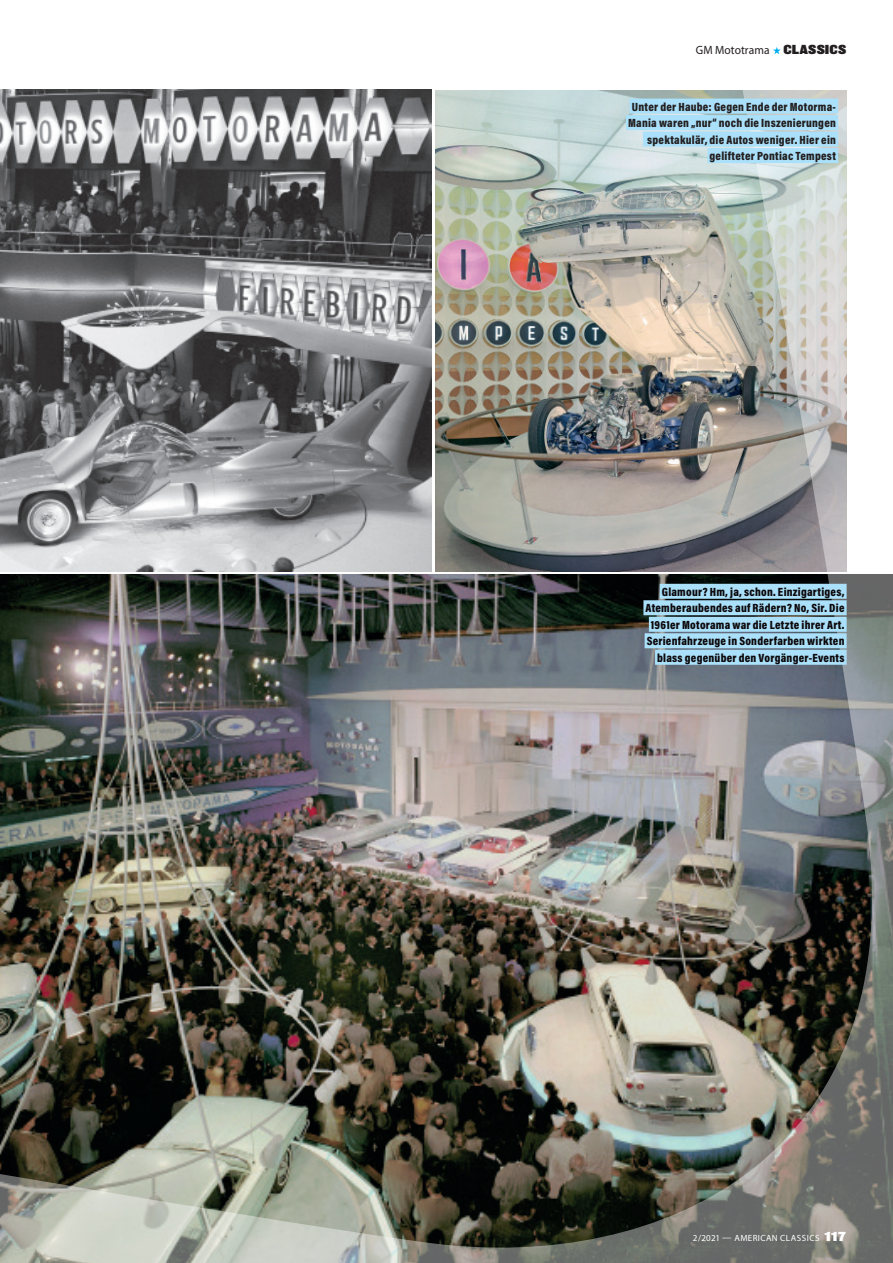
<style>
.page{position:relative;width:893px;height:1263px;background:#fff}
.page>*{position:absolute;margin:0;border:0;box-sizing:border-box;transform-origin:0 0}
.t1{font:900 12px/16.5px "Acumin Pro Cond";letter-spacing:.02em;color:#0d090c;text-align:right}
.t2{font:900 12px/16.5px "Acumin Pro Cond";letter-spacing:.02em;color:#231f20;text-align:right}
.t3{font:12px "Myriad Pro";letter-spacing:.005em;color:#231f20;scale:.96 1}
.t4{font:9px "Myriad Pro";letter-spacing:.04em;color:#fff}
.s1{font-family:"Balboa";font-weight:900}
.s2{font-family:"Balboa";font-weight:900;font-size:12px}
</style>
<div class="page">
<img style="left:0;top:54px;width:893px;height:1209px">
<div style="left:660px;top:584px;width:187px;height:15px;background:#aae0f9"></div>
<div style="left:643px;top:600px;width:204px;height:15px;background:#aae0f9"></div>
<div style="left:649px;top:617px;width:198px;height:15px;background:#aae0f9"></div>
<div style="left:645px;top:633px;width:202px;height:15px;background:#aae0f9"></div>
<div style="left:655px;top:650px;width:192px;height:15px;background:#aae0f9"></div>
<div style="left:630px;top:99px;width:208px;height:15px;background:#aae0f9"></div>
<div style="left:626px;top:115px;width:212px;height:15px;background:#aae0f9"></div>
<div style="left:643px;top:132px;width:195px;height:15px;background:#aae0f9"></div>
<div style="left:707px;top:148px;width:131px;height:15px;background:#aae0f9"></div>
<svg style="left:773px;top:47px;width:8px;height:7px"></svg>
<p class="t3" style="left:696px;top:43px;width:158px">GM Mototrama <span class="s1">CLASSICS</span></p>
<p class="t2" style="left:628px;top:98px;width:209px">Unter der Haube: Gegen Ende der Motorma-Mania waren „nur“ noch die Inszenierungen spektakulär, die Autos weniger. Hier ein gelifteter Pontiac Tempest</p>
<p class="t1" style="left:645px;top:583px;width:200px">Glamour? Hm, ja, schon. Einzigartiges, Atemberaubendes auf Rädern? No, Sir. Die 1961er Motorama war die Letzte ihrer Art.<br>Serienfahrzeuge in Sonderfarben wirkten blass gegenüber den Vorgänger-Events</p>
<p class="t4" style="left:693px;top:1233px;width:155px">2/2021 — AMERICAN CLASSICS <span class="s2">117</span></p>
</div>
